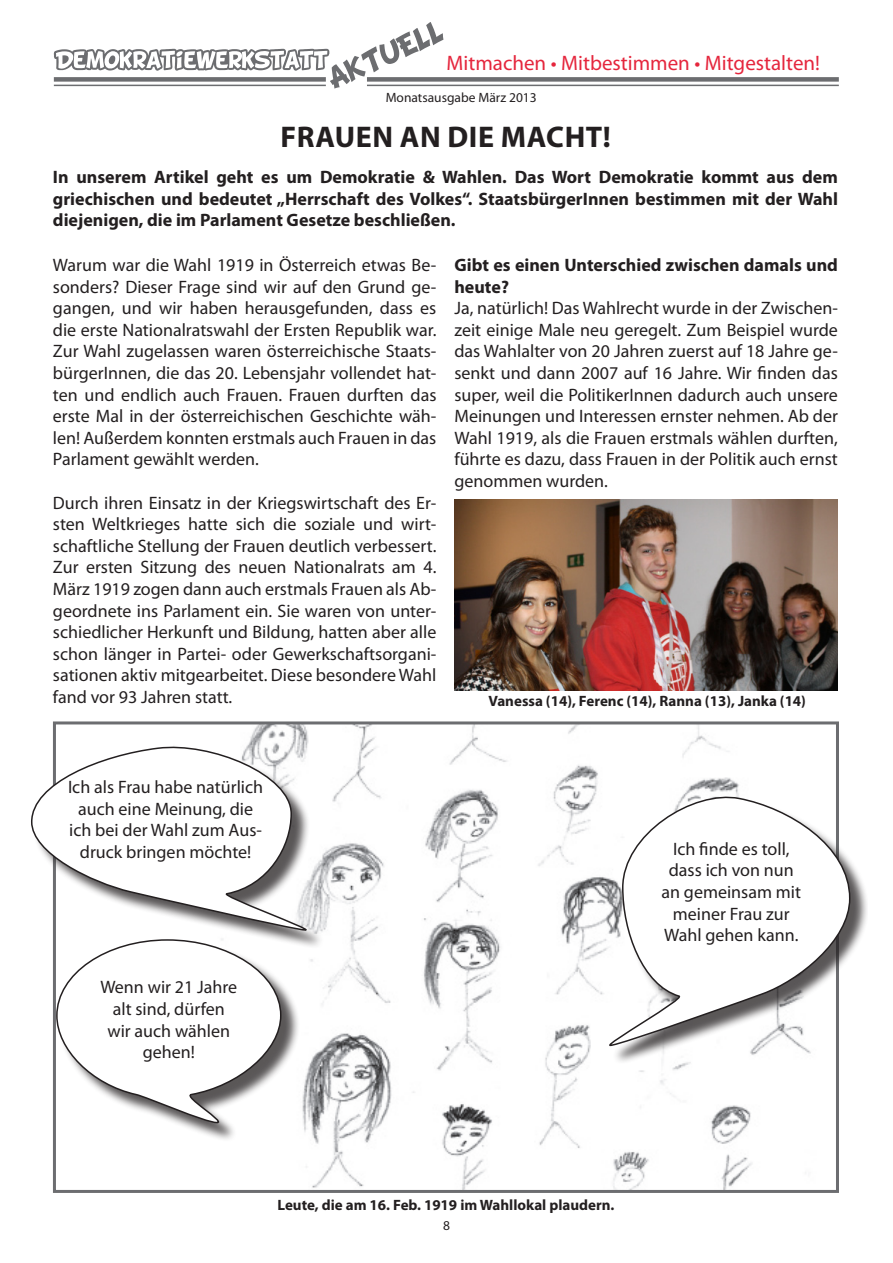
<style>
.page{position:relative;width:893px;height:1263px;background:#fff}
.page>*{position:absolute;margin:0;border:0;box-sizing:border-box;transform-origin:0 0}
.t1{font:700 30px "Myriad Pro";letter-spacing:.02em;color:#231f20}
.t2{font:21px "Myriad Pro";color:#e5263d}
.t3{font:18px/21.6px "Myriad Pro";color:#231f20;text-align:justify}
.t4{font:700 18px/21.6px "Myriad Pro";color:#231f20}
.t5{font:700 15px "Myriad Pro";color:#231f20}
.t6{font:13.5px "Myriad Pro";color:#231f20}
</style>
<div class="page">
<div style="left:367px;top:77px;width:472px;height:5px;background:#6c6d70"></div>
<hr style="left:367px;top:85px;width:472px;height:1px;background:#6c6d70">
<svg style="left:54px;top:22px;width:389px;height:67px"></svg>
<img style="left:250px;top:725px;width:502px;height:464px">
<div style="left:53px;top:721px;width:786px;height:472px;border:3px solid #6c6d70"></div>
<img style="left:454px;top:499px;width:384px;height:191px">
<div style="left:33px;top:749px;width:291px;height:200px;background:#231f20;opacity:.75"></div>
<svg style="left:31px;top:740px;width:283px;height:191px"></svg>
<div style="left:611px;top:799px;width:257px;height:265px;background:#231f20;opacity:.75"></div>
<svg style="left:603px;top:788px;width:248px;height:259px"></svg>
<div style="left:58px;top:941px;width:242px;height:201px;background:#231f20;opacity:.75"></div>
<svg style="left:55px;top:938px;width:227px;height:186px"></svg>
<p class="t2" style="left:446px;top:50px;width:375px">Mitmachen • Mitbestimmen • Mitgestalten!</p>
<p class="t6" style="left:386px;top:89px;width:153px">Monatsausgabe März 2013</p>
<p class="t1" style="left:280px;top:117px;width:332px">FRAUEN AN DIE MACHT!</p>
<p class="t4" style="left:53px;top:166px;width:786px;text-align:justify">In unserem Artikel geht es um Demokratie &amp; Wahlen. Das Wort Demokratie kommt aus dem griechischen und bedeutet „Herrschaft des Volkes“. StaatsbürgerInnen bestimmen mit der Wahl diejenigen, die im Parlament Gesetze beschließen.</p>
<p class="t3" style="left:53px;top:254px;width:385px">Warum war die Wahl 1919 in Österreich etwas Be&shy;sonders? Dieser Frage sind wir auf den Grund ge&shy;gangen, und wir haben herausgefunden, dass es die erste Nationalratswahl der Ersten Republik war.<br>Zur Wahl zugelassen waren österreichische Staats&shy;bürgerInnen, die das 20. Lebensjahr vollendet hat&shy;ten und endlich auch Frauen. Frauen durften das erste Mal in der österreichischen Geschichte wäh&shy;len! Außerdem konnten erstmals auch Frauen in das Parlament gewählt werden.</p>
<p class="t3" style="left:53px;top:491px;width:385px">Durch ihren Einsatz in der Kriegswirtschaft des Er&shy;sten Weltkrieges hatte sich die soziale und wirt&shy;schaftliche Stellung der Frauen deutlich verbessert.<br>Zur ersten Sitzung des neuen Nationalrats am 4.<br>März 1919 zogen dann auch erstmals Frauen als Ab&shy;geordnete ins Parlament ein. Sie waren von unter&shy;schiedlicher Herkunft und Bildung, hatten aber alle schon länger in Partei- oder Gewerkschaftsorgani&shy;sationen aktiv mitgearbeitet. Diese besondere Wahl fand vor 93 Jahren statt.</p>
<p class="t4" style="left:454px;top:253px;width:385px">Gibt es einen Unterschied zwischen damals und heute?</p>
<p class="t3" style="left:454px;top:297px;width:385px">Ja, natürlich! Das Wahlrecht wurde in der Zwischen&shy;zeit einige Male neu geregelt. Zum Beispiel wurde das Wahlalter von 20 Jahren zuerst auf 18 Jahre ge&shy;senkt und dann 2007 auf 16 Jahre. Wir finden das super, weil die PolitikerInnen dadurch auch unsere Meinungen und Interessen ernster nehmen. Ab der Wahl 1919, als die Frauen erstmals wählen durften, führte es dazu, dass Frauen in der Politik auch ernst genommen wurden.</p>
<p class="t5" style="left:488px;top:691px;width:319px">Vanessa (14), Ferenc (14), Ranna (13), Janka (14)</p>
<p class="t3" style="left:68px;top:776px;width:197px;text-align:center">Ich als Frau habe natürlich auch eine Meinung, die ich bei der Wahl zum Aus&shy;druck bringen möchte!</p>
<p class="t3" style="left:100px;top:976px;width:138px;text-align:center">Wenn wir 21 Jahre alt sind, dürfen wir auch wählen gehen!</p>
<p class="t3" style="left:661px;top:838px;width:141px;text-align:center">Ich finde es toll, dass ich von nun an gemeinsam mit meiner Frau zur<br>Wahl gehen kann.</p>
<p class="t5" style="left:277px;top:1195px;width:338px">Leute, die am 16. Feb. 1919 im Wahllokal plaudern.</p>
<p class="t6" style="left:443px;top:1217px;width:8px">8</p>
</div>
